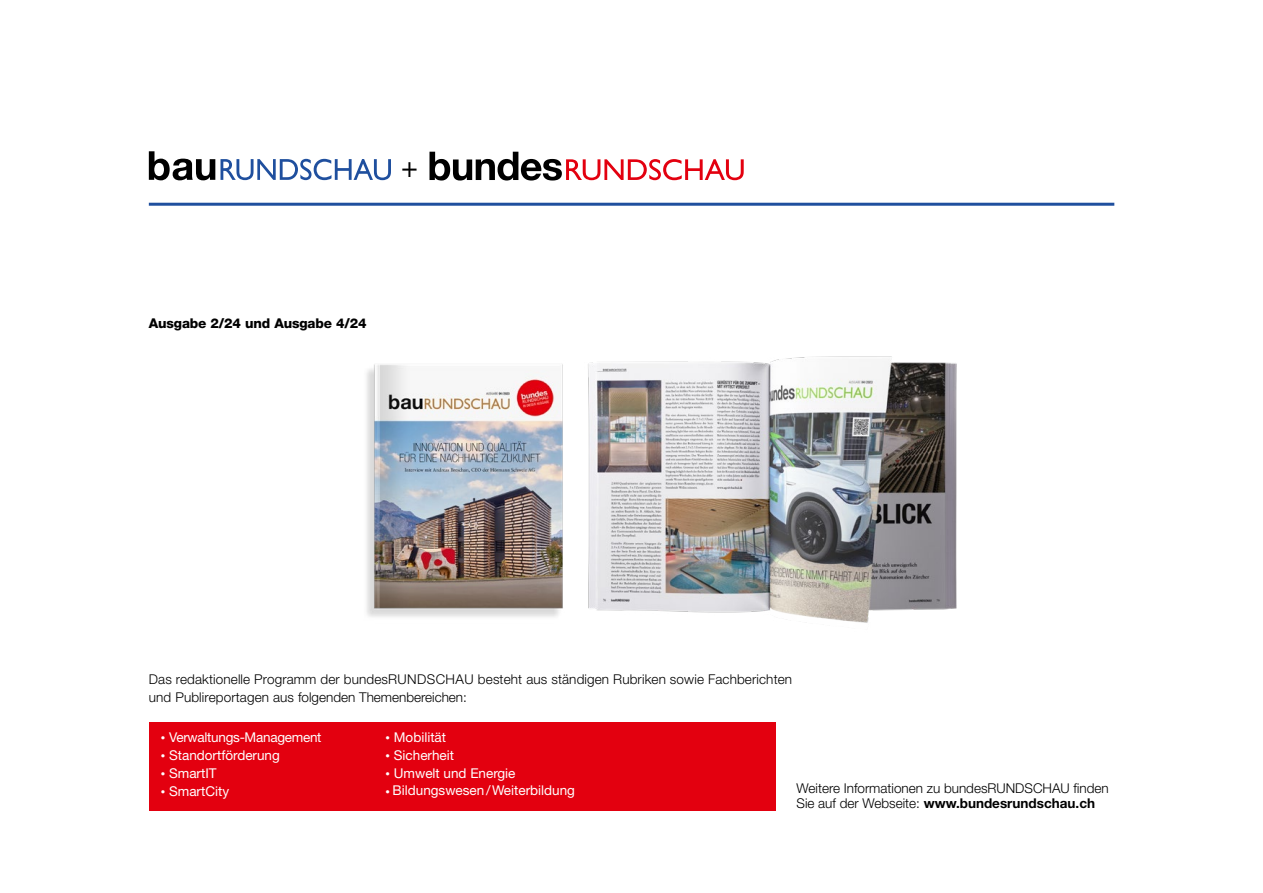
<style>
.page{position:relative;width:1263px;height:893px;background:#fff}
.page>*{position:absolute;margin:0;border:0;box-sizing:border-box;transform-origin:0 0}
.t1{font:29.25px "Helvetica Neue LT Std";color:#000;scale:.96 1}
.t2{font:300 13.5px/18px "Helvetica Neue LT Std";letter-spacing:.01em;color:#000}
.t3{font:13.5px "Helvetica Neue LT Std";color:#fff}
.t4{font:800 13.5px "Helvetica Neue LT Std";letter-spacing:-.01em;color:#000}
.t5{font:13.5px "Helvetica Neue LT Std";letter-spacing:-.02em;color:#fff}
.s1{font-size:9px}
.s2{font-weight:700}
</style>
<div class="page">
<svg style="left:149px;top:151px;width:242px;height:29px"></svg>
<hr style="left:149px;top:203px;width:965px;height:3px;background:#1f4f9e">
<div style="left:149px;top:722px;width:626px;height:88px;background:#e3000f"></div>
<svg style="left:429px;top:152px;width:315px;height:29px"></svg>
<img style="left:366px;top:364px;width:197px;height:253px">
<img style="left:588px;top:356px;width:369px;height:267px">
<h1 class="t1" style="left:401px;top:149px;width:19px">+</h1>
<p class="t4" style="left:149px;top:315px;width:219px">Ausgabe 2/24 und Ausgabe 4/24</p>
<p class="t2" style="left:149px;top:670px;width:645px">Das redaktionelle Programm der bundesRUNDSCHAU besteht aus ständigen Rubriken sowie Fachberichten und Publireportagen aus folgenden Themenbereichen:</p>
<p class="t5" style="left:161px;top:729px;width:162px"><span class="s1">•</span> Verwaltungs-Management</p>
<p class="t3" style="left:161px;top:747px;width:121px"><span class="s1">•</span> Standortförderung</p>
<p class="t3" style="left:161px;top:765px;width:57px"><span class="s1">•</span> SmartIT</p>
<p class="t3" style="left:161px;top:783px;width:70px"><span class="s1">•</span> SmartCity</p>
<p class="t3" style="left:386px;top:729px;width:62px"><span class="s1">•</span> Mobilität</p>
<p class="t3" style="left:386px;top:747px;width:70px"><span class="s1">•</span> Sicherheit</p>
<p class="t3" style="left:386px;top:765px;width:131px"><span class="s1">•</span> Umwelt und Energie</p>
<p class="t3" style="left:386px;top:782px;width:191px"><span class="s1">•</span> Bildungswesen/Weiterbildung</p>
<p class="t2" style="left:796px;top:780px;width:314px;line-height:15px">Weitere Informationen zu bundesRUNDSCHAU finden<br>Sie auf der Webseite: <span class="s2">www.bundesrundschau.ch</span></p>
</div>
